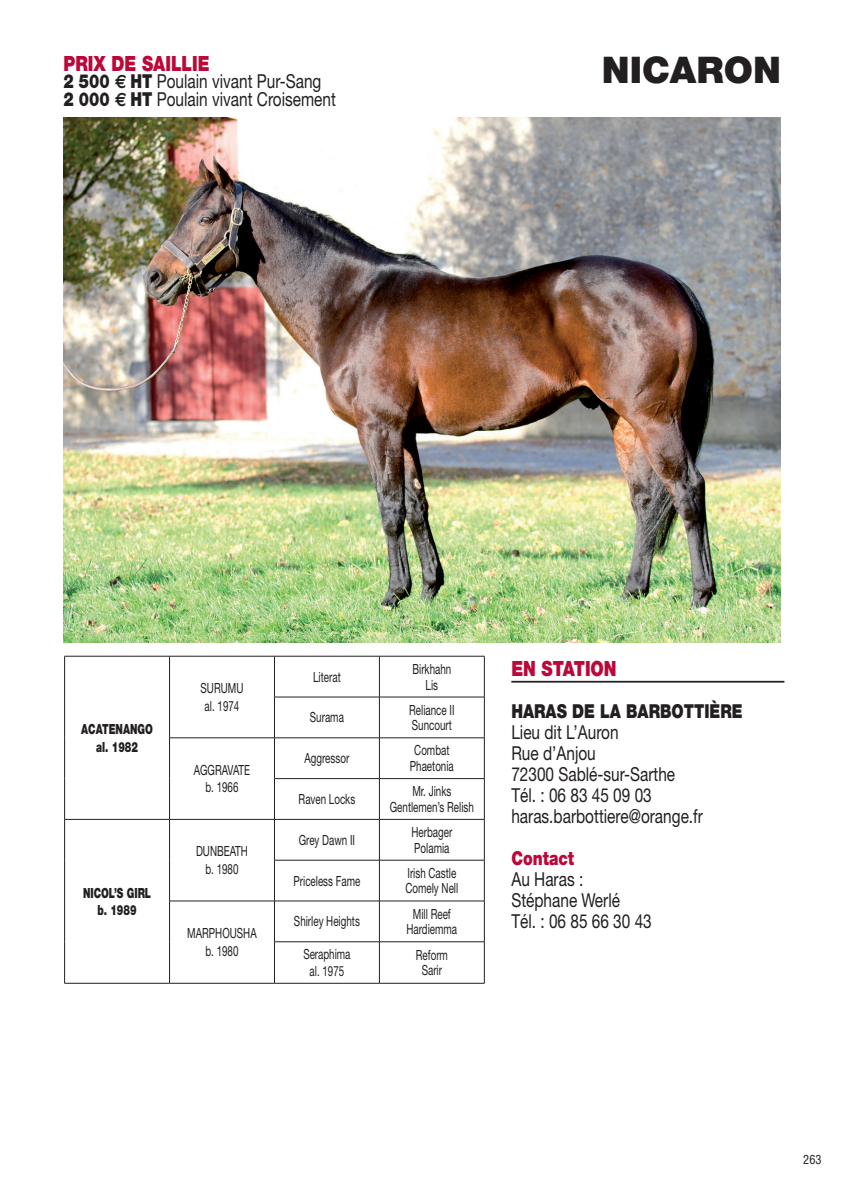
<style>
.page{position:relative;width:844px;height:1191px;background:#fff}
.page>*{position:absolute;margin:0;border:0;box-sizing:border-box;transform-origin:0 0}
.NOM_CHEVAL_GAUCHE{font:900 36.75px "Helvetica Neue";color:#231f20}
.S3F{font:900 21px "Helvetica Neue";color:#bc0739;scale:.8 1}
.S3I{font:900 21px "Helvetica Neue";color:#bc0739;scale:.8 1}
.Para22{font:19.25px "Helvetica Neue";color:#231f20;scale:.8 1}
.S3F-2{font:19.25px "Helvetica Neue";color:#231f20;scale:.8 1}
.Para22-2{font:900 19.25px "Helvetica Neue";color:#231f20;scale:.8 1}
.Para22-3{font:900 19.25px "Helvetica Neue";color:#bc0739;scale:.8 1}
.TAB_GENERAL{font:14px/15.8px "Helvetica Neue";color:#231f20;text-align:center;scale:.7 1}
.Colonne_gauche_nom{font:900 14px "Helvetica Neue";color:#231f20;scale:.7 1}
.t1{font:condensed 12.25px "Helvetica LT Std";color:#231f20}
.s1{font-weight:900}
.s2{font-family:"Euro Sans";font-weight:700}
</style>
<div class="page">
<hr style="left:511px;top:681px;width:273px;height:1px;background:#231f20">
<img style="left:63px;top:117px;width:717px;height:526px">
<hr style="left:64px;top:656px;width:105px;height:1px;background:#231f20">
<hr style="left:64px;top:656px;width:1px;height:41px;background:#231f20">
<hr style="left:64px;top:697px;width:1px;height:41px;background:#231f20">
<hr style="left:64px;top:738px;width:1px;height:40px;background:#231f20">
<hr style="left:64px;top:778px;width:1px;height:41px;background:#231f20">
<hr style="left:169px;top:656px;width:105px;height:1px;background:#231f20">
<hr style="left:169px;top:656px;width:1px;height:41px;background:#231f20">
<hr style="left:169px;top:697px;width:1px;height:40px;background:#231f20">
<hr style="left:274px;top:656px;width:105px;height:1px;background:#231f20">
<hr style="left:274px;top:656px;width:1px;height:41px;background:#231f20">
<hr style="left:379px;top:656px;width:105px;height:1px;background:#231f20">
<hr style="left:379px;top:656px;width:1px;height:41px;background:#231f20">
<hr style="left:484px;top:656px;width:1px;height:41px;background:#231f20">
<hr style="left:274px;top:696px;width:105px;height:1px;background:#231f20">
<hr style="left:274px;top:697px;width:1px;height:40px;background:#231f20">
<hr style="left:379px;top:696px;width:105px;height:1px;background:#231f20">
<hr style="left:379px;top:697px;width:1px;height:40px;background:#231f20">
<hr style="left:484px;top:697px;width:1px;height:40px;background:#231f20">
<hr style="left:169px;top:737px;width:105px;height:1px;background:#231f20">
<hr style="left:169px;top:738px;width:1px;height:40px;background:#231f20">
<hr style="left:169px;top:778px;width:1px;height:41px;background:#231f20">
<hr style="left:274px;top:737px;width:105px;height:1px;background:#231f20">
<hr style="left:274px;top:738px;width:1px;height:40px;background:#231f20">
<hr style="left:379px;top:737px;width:105px;height:1px;background:#231f20">
<hr style="left:379px;top:738px;width:1px;height:40px;background:#231f20">
<hr style="left:484px;top:738px;width:1px;height:40px;background:#231f20">
<hr style="left:274px;top:778px;width:105px;height:1px;background:#231f20">
<hr style="left:274px;top:778px;width:1px;height:41px;background:#231f20">
<hr style="left:379px;top:778px;width:105px;height:1px;background:#231f20">
<hr style="left:379px;top:778px;width:1px;height:41px;background:#231f20">
<hr style="left:484px;top:778px;width:1px;height:41px;background:#231f20">
<hr style="left:64px;top:819px;width:105px;height:1px;background:#231f20">
<hr style="left:64px;top:819px;width:1px;height:41px;background:#231f20">
<hr style="left:64px;top:860px;width:1px;height:41px;background:#231f20">
<hr style="left:64px;top:901px;width:1px;height:40px;background:#231f20">
<hr style="left:64px;top:941px;width:1px;height:42px;background:#231f20">
<hr style="left:64px;top:983px;width:105px;height:1px;background:#231f20">
<hr style="left:169px;top:819px;width:105px;height:1px;background:#231f20">
<hr style="left:169px;top:819px;width:1px;height:41px;background:#231f20">
<hr style="left:169px;top:860px;width:1px;height:40px;background:#231f20">
<hr style="left:274px;top:819px;width:105px;height:1px;background:#231f20">
<hr style="left:274px;top:819px;width:1px;height:41px;background:#231f20">
<hr style="left:379px;top:819px;width:105px;height:1px;background:#231f20">
<hr style="left:379px;top:819px;width:1px;height:41px;background:#231f20">
<hr style="left:484px;top:819px;width:1px;height:41px;background:#231f20">
<hr style="left:274px;top:860px;width:105px;height:1px;background:#231f20">
<hr style="left:274px;top:860px;width:1px;height:40px;background:#231f20">
<hr style="left:379px;top:860px;width:105px;height:1px;background:#231f20">
<hr style="left:379px;top:860px;width:1px;height:40px;background:#231f20">
<hr style="left:484px;top:860px;width:1px;height:40px;background:#231f20">
<hr style="left:169px;top:900px;width:105px;height:1px;background:#231f20">
<hr style="left:169px;top:901px;width:1px;height:40px;background:#231f20">
<hr style="left:169px;top:941px;width:1px;height:42px;background:#231f20">
<hr style="left:169px;top:983px;width:105px;height:1px;background:#231f20">
<hr style="left:274px;top:900px;width:105px;height:1px;background:#231f20">
<hr style="left:274px;top:901px;width:1px;height:40px;background:#231f20">
<hr style="left:379px;top:900px;width:105px;height:1px;background:#231f20">
<hr style="left:379px;top:901px;width:1px;height:40px;background:#231f20">
<hr style="left:484px;top:901px;width:1px;height:40px;background:#231f20">
<hr style="left:274px;top:941px;width:105px;height:1px;background:#231f20">
<hr style="left:274px;top:942px;width:1px;height:41px;background:#231f20">
<hr style="left:379px;top:941px;width:105px;height:1px;background:#231f20">
<hr style="left:379px;top:942px;width:1px;height:41px;background:#231f20">
<hr style="left:484px;top:942px;width:1px;height:41px;background:#231f20">
<hr style="left:274px;top:983px;width:105px;height:1px;background:#231f20">
<hr style="left:379px;top:983px;width:105px;height:1px;background:#231f20">
<p class="S3F" style="left:63px;top:51px;width:184px">PRIX DE SAILLIE</p>
<p class="S3F-2" style="left:63px;top:70px;width:324px"><span class="s1">2 500</span> <span class="s2">€</span> <span class="s1">HT</span> Poulain vivant Pur-Sang</p>
<p class="S3F-2" style="left:63px;top:87px;width:342px"><span class="s1">2 000</span> <span class="s2">€</span> <span class="s1">HT</span> Poulain vivant Croisement</p>
<p class="NOM_CHEVAL_GAUCHE" style="left:601px;top:48px;width:180px">NICARON</p>
<p class="Colonne_gauche_nom" style="left:81px;top:721px;width:104px">ACATENANGO</p>
<p class="Colonne_gauche_nom" style="left:96px;top:738px;width:61px">al. 1982</p>
<p class="Colonne_gauche_nom" style="left:83px;top:884px;width:99px">NICOL’S GIRL</p>
<p class="Colonne_gauche_nom" style="left:97px;top:902px;width:57px">b. 1989</p>
<p class="TAB_GENERAL" style="left:200px;top:680px;width:63px">SURUMU</p>
<p class="TAB_GENERAL" style="left:204px;top:697px;width:51px">al. 1974</p>
<p class="TAB_GENERAL" style="left:194px;top:761px;width:82px">AGGRAVATE</p>
<p class="TAB_GENERAL" style="left:205px;top:779px;width:49px">b. 1966</p>
<p class="TAB_GENERAL" style="left:196px;top:843px;width:76px">DUNBEATH</p>
<p class="TAB_GENERAL" style="left:205px;top:861px;width:49px">b. 1980</p>
<p class="TAB_GENERAL" style="left:187px;top:925px;width:101px">MARPHOUSHA</p>
<p class="TAB_GENERAL" style="left:205px;top:942px;width:49px">b. 1980</p>
<p class="TAB_GENERAL" style="left:313px;top:668px;width:41px">Literat</p>
<p class="TAB_GENERAL" style="left:412px;top:660px;width:57px">Birkhahn<br>Lis</p>
<p class="TAB_GENERAL" style="left:310px;top:709px;width:50px">Surama</p>
<p class="TAB_GENERAL" style="left:409px;top:701px;width:66px;text-align:left">Reliance II<br>Suncourt</p>
<p class="TAB_GENERAL" style="left:304px;top:750px;width:65px">Aggressor</p>
<p class="TAB_GENERAL" style="left:410px;top:742px;width:64px">Combat<br>Phaetonia</p>
<p class="TAB_GENERAL" style="left:298px;top:791px;width:82px">Raven Locks</p>
<p class="TAB_GENERAL" style="left:390px;top:783px;width:122px">Mr. Jinks<br>Gentlemen’s Relish</p>
<p class="TAB_GENERAL" style="left:299px;top:831px;width:82px">Grey Dawn II</p>
<p class="TAB_GENERAL" style="left:411px;top:824px;width:60px;text-align:left">Herbager<br>Polamia</p>
<p class="TAB_GENERAL" style="left:293px;top:872px;width:97px">Priceless Fame</p>
<p class="TAB_GENERAL" style="left:405px;top:864px;width:77px;text-align:left">Irish Castle<br>Comely Nell</p>
<p class="TAB_GENERAL" style="left:294px;top:913px;width:96px">Shirley Heights</p>
<p class="TAB_GENERAL" style="left:406px;top:905px;width:74px">Mill Reef<br>Hardiemma</p>
<p class="TAB_GENERAL" style="left:303px;top:945px;width:69px">Seraphima</p>
<p class="TAB_GENERAL" style="left:309px;top:963px;width:51px">al. 1975</p>
<p class="TAB_GENERAL" style="left:415px;top:946px;width:47px">Reform<br>Sarir</p>
<p class="S3I" style="left:511px;top:656px;width:133px">EN STATION</p>
<p class="Para22-2" style="left:511px;top:700px;width:290px">HARAS DE LA BARBOTTIÈRE</p>
<p class="Para22" style="left:511px;top:721px;width:136px">Lieu dit L’Auron</p>
<p class="Para22" style="left:511px;top:742px;width:107px">Rue d’Anjou</p>
<p class="Para22" style="left:511px;top:763px;width:206px">72300 Sablé-sur-Sarthe</p>
<p class="Para22" style="left:511px;top:784px;width:177px">Tél. : 06 83 45 09 03</p>
<p class="Para22" style="left:511px;top:805px;width:241px">haras.barbottiere@orange.fr</p>
<p class="Para22-3" style="left:511px;top:847px;width:80px">Contact</p>
<p class="Para22" style="left:511px;top:868px;width:91px">Au Haras :</p>
<p class="Para22" style="left:511px;top:889px;width:137px">Stéphane Werlé</p>
<p class="Para22" style="left:511px;top:910px;width:177px">Tél. : 06 85 66 30 43</p>
<p class="t1" style="left:803px;top:1151px;width:20px">263</p>
</div>
